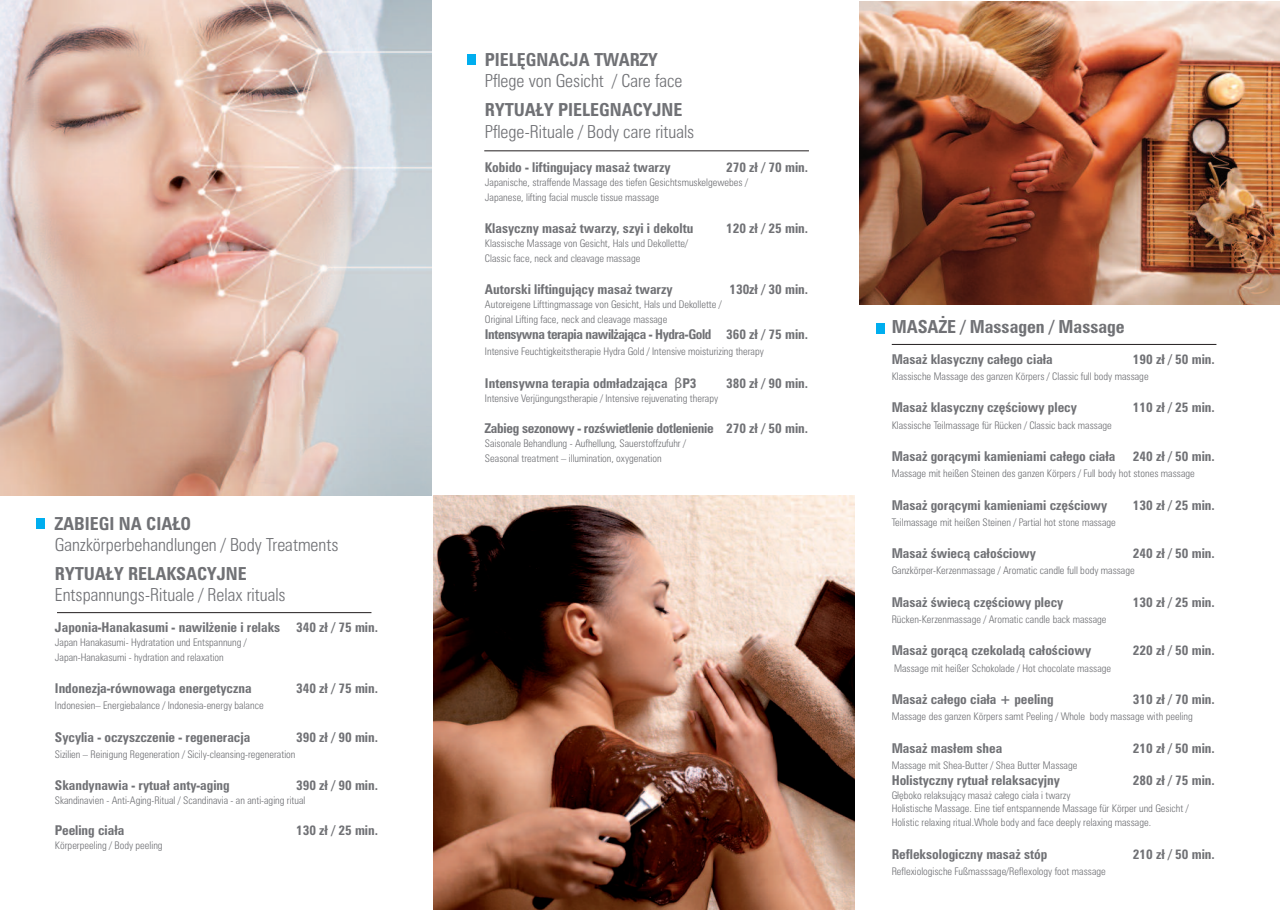
<style>
.page{position:relative;width:1280px;height:910px;background:#fff}
.page>*{position:absolute;margin:0;border:0;box-sizing:border-box;transform-origin:0 0}
.t1{font:300 condensed 18px "Zurich PL";color:#707175}
.t2{font:700 condensed 18px "Zurich PL";color:#707175}
.t3{font:700 condensed 13.5px "Zurich PL";color:#707175}
.t4{font:700 condensed 13.5px "Zurich PL";letter-spacing:-.03em;color:#707175}
.t5{font:700 condensed 13.5px "Zurich PL";letter-spacing:-.02em;color:#707175}
.t6{font:300 condensed 10.5px/14.9px "Zurich PL";color:#707175}
.s1{font-family:"Lucida Grande";font-weight:400;font-stretch:normal}
</style>
<div class="page">
<div style="left:36px;top:519px;width:9px;height:10px;background:#00aeef"></div>
<img style="left:0;top:0;width:432px;height:495px">
<div style="left:468px;top:55px;width:8px;height:10px;background:#00aeef"></div>
<img style="left:859px;top:2px;width:421px;height:303px">
<img style="left:434px;top:495px;width:421px;height:414px">
<hr style="left:57px;top:612px;width:314px;height:1px;background:#231f20">
<hr style="left:484px;top:151px;width:325px;height:1px;background:#231f20">
<div style="left:877px;top:324px;width:8px;height:10px;background:#00aeef"></div>
<hr style="left:892px;top:344px;width:324px;height:1px;background:#231f20">
<h1 class="t2" style="left:55px;top:517px;width:138px">ZABIEGI NA CIAŁO</h1>
<h1 class="t1" style="left:55px;top:538px;width:285px">Ganzkörperbehandlungen / Body Treatments</h1>
<h1 class="t2" style="left:55px;top:567px;width:193px">RYTUAŁY RELAKSACYJNE</h1>
<h1 class="t1" style="left:55px;top:588px;width:232px">Entspannungs-Rituale / Relax rituals</h1>
<p class="t3" style="left:55px;top:622px;width:325px">Japonia-Hanakasumi - nawil˝enie i relaks 340 zł / 75 min.</p>
<p class="t6" style="left:55px;top:636px;width:193px">Japan Hanakasumi- Hydratation und Entspannung /<br>Japan-Hanakasumi - hydration and relaxation</p>
<p class="t3" style="left:55px;top:683px;width:198px">Indonezja-równowaga energetyczna</p>
<p class="t3" style="left:296px;top:683px;width:84px">340 zł / 75 min.</p>
<p class="t6" style="left:55px;top:699px;width:210px">Indonesien– Energiebalance / Indonesia-energy balance</p>
<p class="t3" style="left:55px;top:732px;width:197px">Sycylia - oczyszczenie - regeneracja</p>
<p class="t3" style="left:296px;top:732px;width:84px">390 zł / 90 min.</p>
<p class="t6" style="left:55px;top:748px;width:242px">Sizilien – Reinigung Regeneration / Sicily-cleansing-regeneration</p>
<p class="t3" style="left:55px;top:781px;width:176px">Skandynawia - rytuał anty-aging</p>
<p class="t3" style="left:296px;top:781px;width:84px">390 zł / 90 min.</p>
<p class="t6" style="left:55px;top:794px;width:252px">Skandinavien - Anti-Aging-Ritual / Scandinavia - an anti-aging ritual</p>
<p class="t3" style="left:55px;top:826px;width:71px">Peeling ciała</p>
<p class="t3" style="left:296px;top:826px;width:84px">130 zł / 25 min.</p>
<p class="t6" style="left:55px;top:839px;width:109px">Körperpeeling / Body peeling</p>
<h1 class="t2" style="left:485px;top:53px;width:174px">PIEL¢GNACJA TWARZY</h1>
<h1 class="t1" style="left:485px;top:74px;width:199px">Pflege von Gesicht / Care face</h1>
<h1 class="t2" style="left:485px;top:103px;width:199px">RYTUAŁY PIELEGNACYJNE</h1>
<h1 class="t1" style="left:485px;top:125px;width:211px">Pflege-Rituale / Body care rituals</h1>
<p class="t3" style="left:485px;top:162px;width:187px">Kobido - liftingujacy masa˝ twarzy</p>
<p class="t3" style="left:726px;top:162px;width:84px">270 zł / 70 min.</p>
<p class="t6" style="left:485px;top:176px;width:265px">Japanische, straffende Massage des tiefen Gesichtsmuskelgewebes /<br>Japanese, lifting facial muscle tissue massage</p>
<p class="t3" style="left:485px;top:223px;width:210px">Klasyczny masa˝ twarzy, szyi i dekoltu</p>
<p class="t3" style="left:726px;top:223px;width:84px">120 zł / 25 min.</p>
<p class="t6" style="left:485px;top:237px;width:205px">Klassische Massage von Gesicht, Hals und Dekollette/<br>Classic face, neck and cleavage massage</p>
<p class="t3" style="left:485px;top:285px;width:189px">Autorski liftingujàcy masa˝ twarzy</p>
<p class="t3" style="left:729px;top:285px;width:80px">130zł / 30 min.</p>
<p class="t6" style="left:485px;top:298px;width:238px">Autoreigene Lifttingmassage von Gesicht, Hals und Dekollette /<br>Original Lifting face, neck and cleavage massage</p>
<p class="t4" style="left:485px;top:330px;width:325px">Intensywna terapia nawil˝ajàca - Hydra-Gold 360 zł / 75 min.</p>
<p class="t6" style="left:485px;top:345px;width:280px">Intensive Feuchtigkeitstherapie Hydra Gold / Intensive moisturizing therapy</p>
<p class="t3" style="left:485px;top:378px;width:213px">Intensywna terapia odmładzajàca <span class="s1">β</span>P3</p>
<p class="t3" style="left:726px;top:378px;width:84px">380 zł / 90 min.</p>
<p class="t6" style="left:485px;top:392px;width:235px">Intensive Verjüngungstherapie / Intensive rejuvenating therapy</p>
<p class="t5" style="left:485px;top:423px;width:325px">Zabieg sezonowy - rozÊwietlenie dotlenienie 270 zł / 50 min.</p>
<p class="t6" style="left:485px;top:437px;width:203px">Saisonale Behandlung - Aufhellung, Sauerstoffzufuhr /<br>Seasonal treatment – illumination, oxygenation</p>
<h1 class="t2" style="left:892px;top:320px;width:235px">MASA˚E / Massagen / Massage</h1>
<p class="t3" style="left:892px;top:354px;width:163px">Masa˝ klasyczny całego ciała</p>
<p class="t3" style="left:1133px;top:354px;width:84px">190 zł / 50 min.</p>
<p class="t6" style="left:892px;top:370px;width:258px">Klassische Massage des ganzen Körpers / Classic full body massage</p>
<p class="t3" style="left:892px;top:403px;width:187px">Masa˝ klasyczny cz´Êciowy plecy</p>
<p class="t3" style="left:1133px;top:403px;width:84px">110 zł / 25 min.</p>
<p class="t6" style="left:892px;top:418px;width:222px">Klassische Teilmassage für Rücken / Classic back massage</p>
<p class="t3" style="left:892px;top:451px;width:225px">Masa˝ goràcymi kamieniami całego ciała</p>
<p class="t3" style="left:1133px;top:451px;width:84px">240 zł / 50 min.</p>
<p class="t6" style="left:892px;top:467px;width:305px">Massage mit heißen Steinen des ganzen Körpers / Full body hot stones massage</p>
<p class="t3" style="left:892px;top:500px;width:217px">Masa˝ goràcymi kamieniami cz´Êciowy</p>
<p class="t3" style="left:1133px;top:500px;width:84px">130 zł / 25 min.</p>
<p class="t6" style="left:892px;top:516px;width:226px">Teilmassage mit heißen Steinen / Partial hot stone massage</p>
<p class="t3" style="left:892px;top:548px;width:146px">Masa˝ Êwiecà całoÊciowy</p>
<p class="t3" style="left:1133px;top:548px;width:84px">240 zł / 50 min.</p>
<p class="t6" style="left:892px;top:564px;width:245px">Ganzkörper-Kerzenmassage / Aromatic candle full body massage</p>
<p class="t3" style="left:892px;top:597px;width:173px">Masa˝ Êwiecà cz´Êciowy plecy</p>
<p class="t3" style="left:1133px;top:597px;width:84px">130 zł / 25 min.</p>
<p class="t6" style="left:892px;top:613px;width:216px">Rücken-Kerzenmassage / Aromatic candle back massage</p>
<p class="t3" style="left:892px;top:646px;width:201px">Masa˝ goràcà czekoladà całoÊciowy</p>
<p class="t3" style="left:1133px;top:646px;width:84px">220 zł / 50 min.</p>
<p class="t6" style="left:894px;top:661px;width:219px">Massage mit heißer Schokolade / Hot chocolate massage</p>
<p class="t3" style="left:892px;top:694px;width:163px">Masa˝ całego ciała + peeling</p>
<p class="t3" style="left:1133px;top:694px;width:84px">310 zł / 70 min.</p>
<p class="t6" style="left:892px;top:710px;width:303px">Massage des ganzen Körpers samt Peeling / Whole body massage with peeling</p>
<p class="t3" style="left:892px;top:743px;width:112px">Masa˝ masłem shea</p>
<p class="t3" style="left:1133px;top:743px;width:84px">210 zł / 50 min.</p>
<p class="t6" style="left:892px;top:759px;width:187px">Massage mit Shea-Butter / Shea Butter Massage</p>
<p class="t3" style="left:892px;top:775px;width:170px">Holistyczny rytuał relaksacyjny</p>
<p class="t3" style="left:1133px;top:775px;width:84px">280 zł / 75 min.</p>
<p class="t6" style="left:892px;top:790px;width:299px;line-height:12.6px">Gł´boko relaksujàcy masa˝ całego ciała i twarzy<br>Holistische Massage. Eine tief entspannende Massage für Körper und Gesicht /</p>
<p class="t6" style="left:892px;top:816px;width:261px">Holistic relaxing ritual.Whole body and face deeply relaxing massage.</p>
<p class="t3" style="left:892px;top:849px;width:157px">Refleksologiczny masa˝ stóp</p>
<p class="t3" style="left:1133px;top:849px;width:84px">210 zł / 50 min.</p>
<p class="t6" style="left:892px;top:865px;width:216px">Reflexiologische Fußmasssage/Reflexology foot massage</p>
</div>
